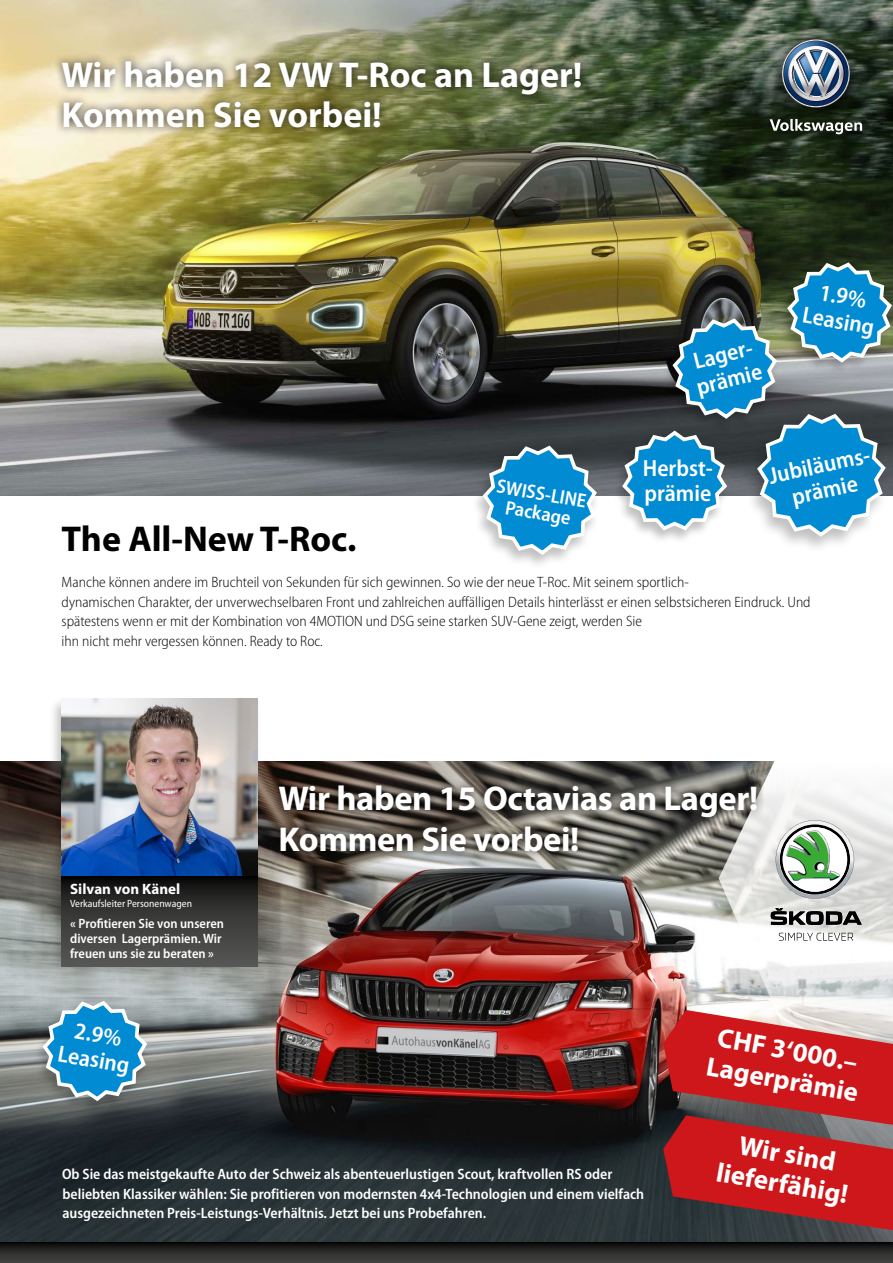
<style>
.page{position:relative;width:893px;height:1263px;background:#fff}
.page>*{position:absolute;margin:0;border:0;box-sizing:border-box;transform-origin:0 0}
.Hauptüberschrift{font:700 36px/40.5px "Myriad Pro";color:#fff}
.Hauptüberschrift-2{font:700 36px "Myriad Pro";color:#000}
.Hauptüberschrift-3{font:700 34.5px/40.5px "Myriad Pro";letter-spacing:-.01em;color:#fff}
.t1{font:700 27px/30px "Myriad Pro";color:#fff}
.t2{font:600 semi-condensed 23.55px "Myriad Pro";color:#fff}
.t3{font:600 semi-condensed 19.8px "Myriad Pro";color:#fff}
.Fliesstexte{font:300 semi-condensed 15px/19.5px "Myriad Pro";color:#000}
.Fliesstexte_fett{font:600 semi-condensed 15px/19.5px "Myriad Pro";color:#fff}
.Fliesstexte-2{font:700 15px "Myriad Pro";color:#fff}
.Zitattext{font:600 semi-condensed 13.5px/15px "Myriad Pro";color:#fff}
.Fliesstexte-3{font:semi-condensed 10.5px "Myriad Pro";color:#fff}
</style>
<div class="page">
<svg style="left:0;top:1242px;width:893px;height:21px;background:#2a2a29"></svg>
<img style="left:0;top:761px;width:719px;height:481px">
<svg style="left:719px;top:761px;width:174px;height:481px"></svg>
<svg style="left:776px;top:820px;width:78px;height:79px"></svg>
<svg style="left:771px;top:908px;width:91px;height:17px;background:#6e6e6d"></svg>
<svg style="left:779px;top:933px;width:74px;height:8px"></svg>
<img style="left:787px;top:835px;width:38px;height:45px">
<div style="left:48px;top:697px;width:214px;height:276px;background:#000;opacity:.25"></div>
<img style="left:62px;top:698px;width:195px;height:178px">
<div style="left:62px;top:876px;width:195px;height:91px;background:linear-gradient(to bottom,#121211,#5e5d5c)"></div>
<img style="left:0;top:0;width:893px;height:495px">
<div style="left:759px;top:28px;width:114px;height:118px;background:#000;opacity:.75"></div>
<img style="left:780px;top:39px;width:71px;height:69px">
<svg style="left:770px;top:119px;width:92px;height:15px"></svg>
<div style="left:611px;top:430px;width:119px;height:114px;background:#000;opacity:.25"></div>
<div style="left:743px;top:413px;width:147px;height:142px;background:#000;opacity:.25"></div>
<svg style="left:619px;top:259px;width:274px;height:281px;background:#508395"></svg>
<div style="left:470px;top:445px;width:131px;height:126px;background:#000;opacity:.25"></div>
<svg style="left:480px;top:443px;width:120px;height:115px"></svg>
<div style="left:54px;top:52px;width:536px;height:85px;background:#000;opacity:.75"></div>
<div style="left:271px;top:776px;width:495px;height:84px;background:#000;opacity:.75"></div>
<svg style="left:663px;top:1010px;width:230px;height:220px;background:#b33033"></svg>
<div style="left:32px;top:1000px;width:118px;height:115px;background:#000;opacity:.25"></div>
<svg style="left:40px;top:998px;width:110px;height:251px;background:#35596b"></svg>
<p class="Hauptüberschrift" style="left:62px;top:55px;width:522px">Wir haben 12 VW T-Roc an Lager!<br>Kommen Sie vorbei!</p>
<p class="t2" style="left:691px;top:349px;width:67px;rotate:-14deg">Lager-</p>
<p class="t2" style="left:694px;top:374px;width:68px;rotate:-14deg">prämie</p>
<p class="t2" style="left:822px;top:279px;width:49px;rotate:10deg">1.9%</p>
<p class="t2" style="left:805px;top:302px;width:74px;rotate:10deg">Leasing</p>
<p class="t2" style="left:766px;top:463px;width:109px;rotate:-12deg">Jubiläums-</p>
<p class="t2" style="left:643px;top:455px;width:72px">Herbst-</p>
<p class="t2" style="left:644px;top:480px;width:68px">prämie</p>
<p class="t2" style="left:789px;top:484px;width:68px;rotate:-12deg">prämie</p>
<p class="t3" style="left:499px;top:475px;width:92px;rotate:10deg">SWISS-LINE</p>
<p class="t3" style="left:507px;top:496px;width:68px;rotate:10deg">Package</p>
<p class="Hauptüberschrift-2" style="left:62px;top:519px;width:296px">The All-New T-Roc.</p>
<p class="Fliesstexte" style="left:62px;top:573px;width:750px">Manche können andere im Bruchteil von Sekunden für sich gewinnen. So wie der neue T‑Roc. Mit seinem sportlich-<br>dynamischen Charakter, der unverwechselbaren Front und zahlreichen auffälligen Details hinterlässt er einen selbstsicheren Eindruck. Und spätestens wenn er mit der Kombination von 4MOTION und DSG seine starken SUV‑Gene zeigt, werden Sie<br>ihn nicht mehr vergessen können. Ready to Roc.</p>
<p class="Fliesstexte-2" style="left:70px;top:880px;width:112px">Silvan von Känel</p>
<p class="Fliesstexte-3" style="left:70px;top:898px;width:123px">Verkaufsleiter Personenwagen</p>
<p class="Zitattext" style="left:70px;top:916px;width:155px">« Profitieren Sie von unseren diversen Lagerprämien. Wir freuen uns sie zu beraten »</p>
<p class="Hauptüberschrift-3" style="left:279px;top:778px;width:481px">Wir haben 15 Octavias an Lager!<br>Kommen Sie vorbei!</p>
<p class="t2" style="left:77px;top:1017px;width:49px;rotate:10deg">2.9%</p>
<p class="t2" style="left:60px;top:1040px;width:74px;rotate:10deg">Leasing</p>
<p class="t1" style="left:714px;top:1022px;width:155px;rotate:10deg">CHF 3‘000.–<br>Lagerprämie</p>
<p class="t1" style="left:742px;top:1131px;width:99px;rotate:10deg">Wir sind</p>
<p class="Fliesstexte_fett" style="left:62px;top:1165px;width:552px">Ob Sie das meistgekaufte Auto der Schweiz als abenteuerlustigen Scout, kraftvollen RS oder</p>
<p class="t1" style="left:719px;top:1157px;width:134px;rotate:10deg">lieferfähig!</p>
<p class="Fliesstexte_fett" style="left:62px;top:1184px;width:583px">beliebten Klassiker wählen: Sie profitieren von modernsten 4x4-Technologien und einem vielfach ausgezeichneten Preis-Leistungs-Verhältnis. Jetzt bei uns Probefahren.</p>
</div>
